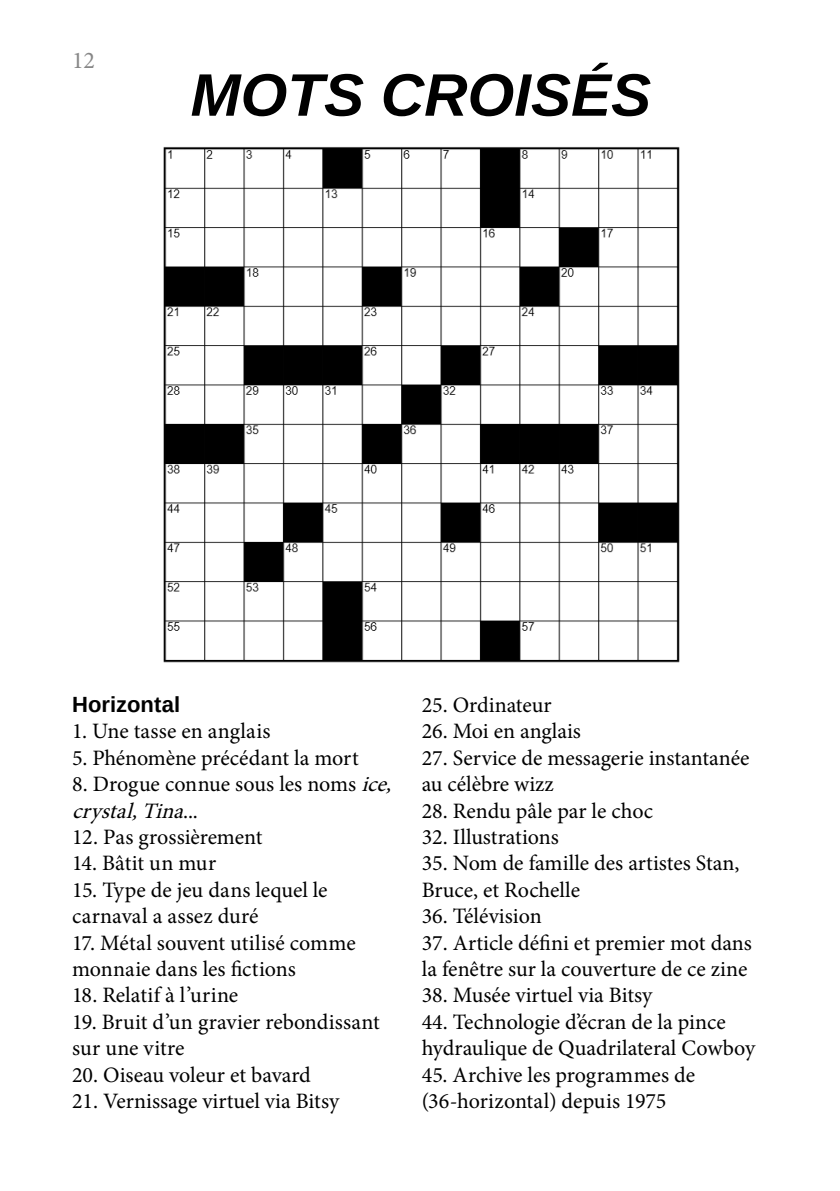
<style>
.page{position:relative;width:840px;height:1191px;background:#fff}
.page>*{position:absolute;margin:0;border:0;box-sizing:border-box;transform-origin:0 0}
.t1{font:italic 700 60px "Liberation Sans";color:#000}
.t2{font:24px "Minion Pro";color:#878787}
.t3{font:22px/26.4px "Minion Pro";color:#000}
.t4{font:700 22px "Liberation Sans";color:#000}
.s1{font-style:italic}
</style>
<div class="page">
<img style="left:163px;top:147px;width:517px;height:516px">
<p class="t2" style="left:72px;top:45px;width:25px">12</p>
<p class="t1" style="left:190px;top:54px;width:462px">MOTS CROISÉS</p>
<p class="t4" style="left:72px;top:689px;width:110px">Horizontal</p>
<p class="t3" style="left:72px;top:718px;width:200px">1. Une tasse en anglais</p>
<p class="t3" style="left:72px;top:744px;width:288px">5. Phénomène précédant la mort</p>
<p class="t3" style="left:72px;top:771px;width:328px">8. Drogue connue sous les noms <span class="s1">ice, crystal,Tina</span>. . .</p>
<p class="t3" style="left:72px;top:824px;width:192px">12. Pas grossièrement</p>
<p class="t3" style="left:72px;top:850px;width:145px">14. Bâtit un mur</p>
<p class="t3" style="left:72px;top:876px;width:257px">15. Type de jeu dans lequel le carnaval a assez duré</p>
<p class="t3" style="left:72px;top:929px;width:285px">17. Métal souvent utilisé comme monnaie dans les fictions</p>
<p class="t3" style="left:72px;top:982px;width:167px">18. Relatif à l’urine</p>
<p class="t3" style="left:72px;top:1008px;width:309px">19. Bruit d’un gravier rebondissant sur une vitre</p>
<p class="t3" style="left:72px;top:1061px;width:240px">20. Oiseau voleur et bavard</p>
<p class="t3" style="left:72px;top:1088px;width:268px">21. Vernissage virtuel via Bitsy</p>
<p class="t3" style="left:421px;top:691px;width:131px">25. Ordinateur</p>
<p class="t3" style="left:421px;top:718px;width:161px">26. Moi en anglais</p>
<p class="t3" style="left:421px;top:744px;width:329px">27. Service de messagerie instantanée au célèbre wizz</p>
<p class="t3" style="left:421px;top:797px;width:233px">28. Rendu pâle par le choc</p>
<p class="t3" style="left:421px;top:823px;width:139px">32. Illustrations</p>
<p class="t3" style="left:421px;top:850px;width:319px">35. Nom de famille des artistes Stan,<br>Bruce, et Rochelle</p>
<p class="t3" style="left:421px;top:903px;width:121px">36. Télévision</p>
<p class="t3" style="left:421px;top:929px;width:331px">37. Article défini et premier mot dans la fenêtre sur la couverture de ce zine</p>
<p class="t3" style="left:421px;top:982px;width:232px">38. Musée virtuel via Bitsy</p>
<p class="t3" style="left:421px;top:1008px;width:335px">44. Technologie d’écran de la pince hydraulique de Quadrilateral Cowboy</p>
<p class="t3" style="left:421px;top:1061px;width:275px">45. Archive les programmes de (36-horizontal) depuis 1975</p>
</div>
